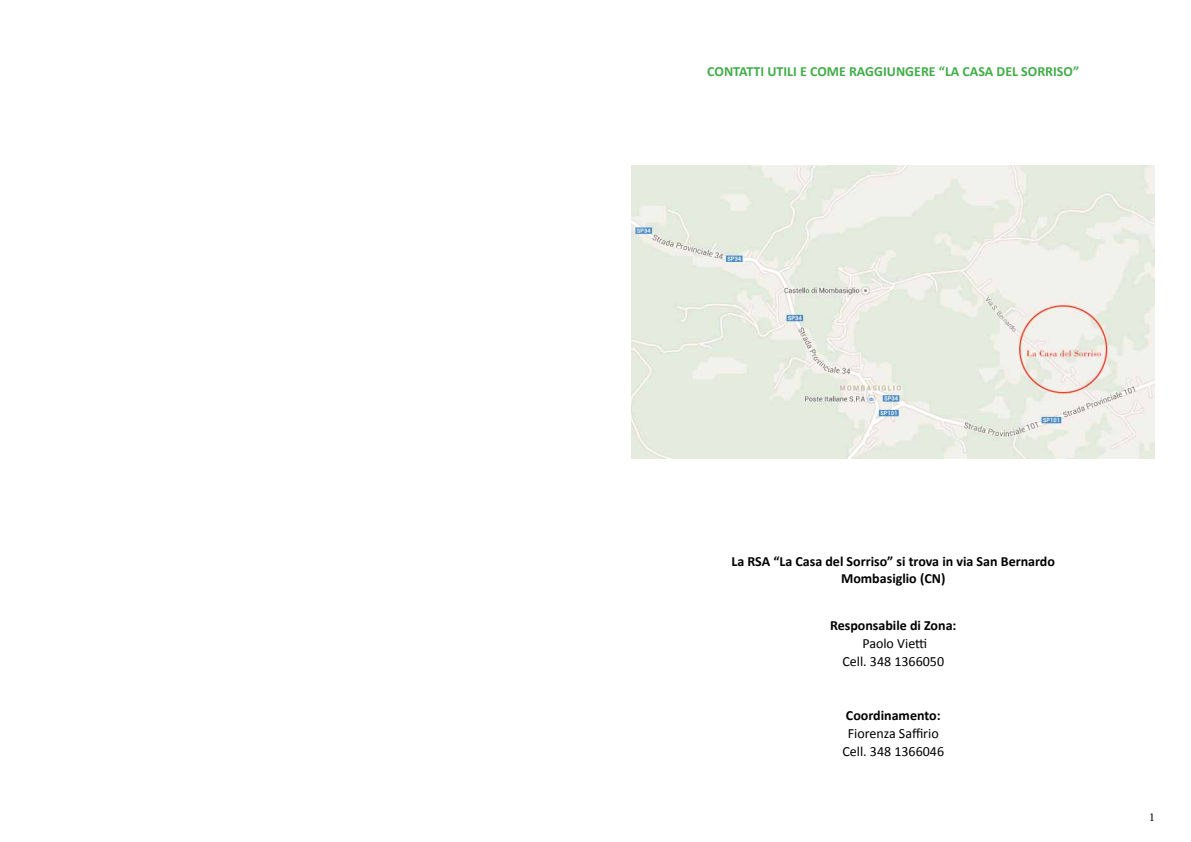
<style>
.page{position:relative;width:1191px;height:842px;background:#fff}
.page>*{position:absolute;margin:0;border:0;box-sizing:border-box;transform-origin:0 0}
.t1{font:700 14px/16.8px "Calibri";color:#000;text-align:center}
.t2{font:14px/18px "Calibri";color:#000;text-align:center}
.t3{font:700 14px "Calibri";color:#41ad49}
.t4{font:12px "Minion Pro";color:#000}
</style>
<div class="page">
<img style="left:631px;top:165px;width:524px;height:294px">
<p class="t3" style="left:707px;top:62px;width:373px">CONTATTI UTILI E COME RAGGIUNGERE “LA CASA DEL SORRISO”</p>
<p class="t1" style="left:731px;top:552px;width:325px">La RSA “La Casa del Sorriso” si trova in via San Bernardo<br>Mombasiglio (CN)</p>
<p class="t1" style="left:830px;top:616px;width:128px">Responsabile di Zona:</p>
<p class="t2" style="left:842px;top:634px;width:103px">Paolo Vietti<br>Cell. 348 1366050</p>
<p class="t1" style="left:846px;top:706px;width:96px">Coordinamento:</p>
<p class="t2" style="left:842px;top:724px;width:103px">Fiorenza Saffirio<br>Cell. 348 1366046</p>
<p class="t4" style="left:1149px;top:809px;width:7px">1</p>
</div>
